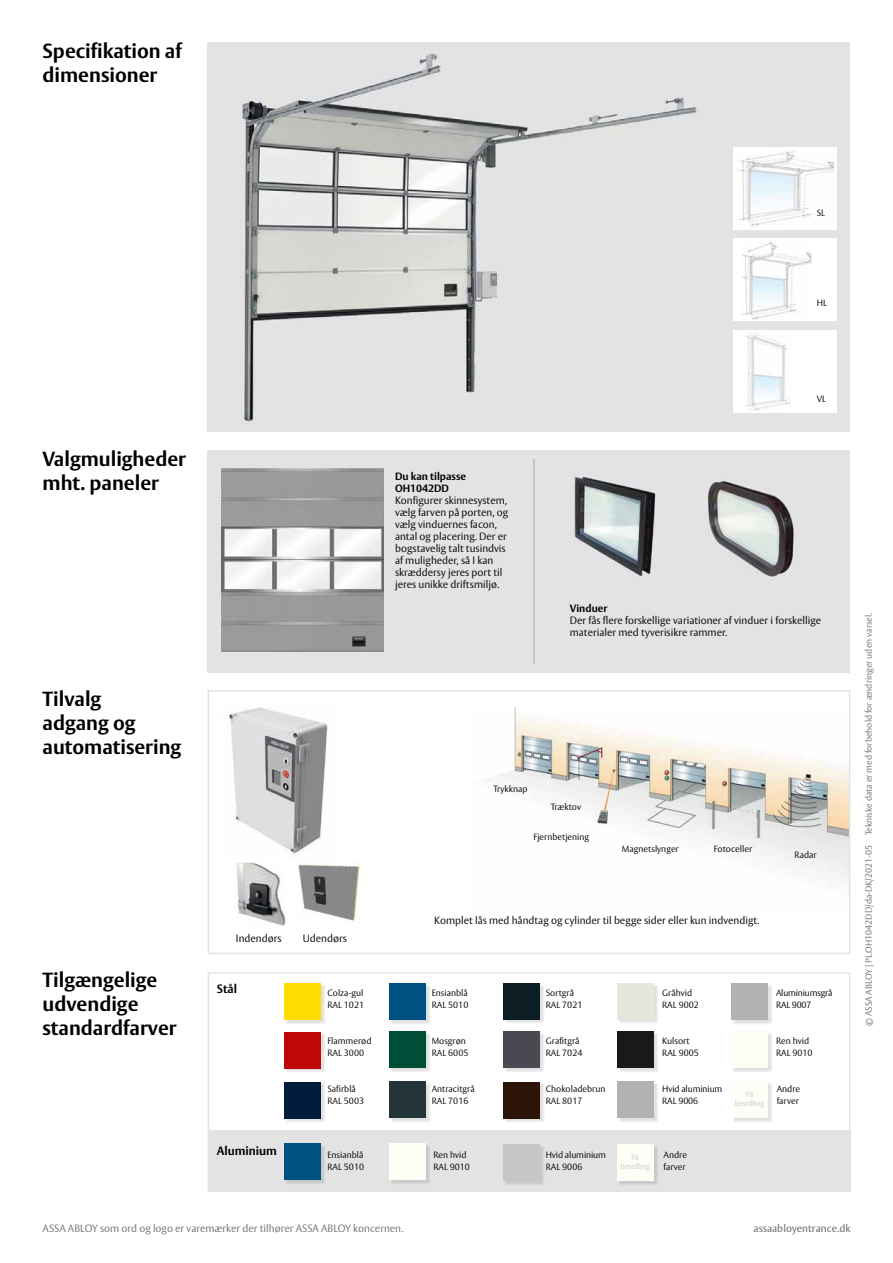
<style>
.page{position:relative;width:893px;height:1263px;background:#fff}
.page>*{position:absolute;margin:0;border:0;box-sizing:border-box;transform-origin:0 0}
.t1{font:700 20.25px/24px "ASSA Vesta";color:#000}
.t2{font:700 12px "ASSA Vesta";color:#000}
.t3{font:300 10.5px/12px "ASSA Vesta";color:#000}
.t4{font:300 10.5px "ASSA Vesta";color:#6f6f6e}
.t5{font:700 10.5px/12px "ASSA Vesta";color:#000}
.t6{font:10.5px "ASSA Vesta";color:#6f6f6e}
.t7{font:300 9px/12px "ASSA Vesta";color:#000}
.t8{font:300 9px "ASSA Vesta";color:#6f6f6e}
.t9{font:300 9px/12px "ASSA Vesta";letter-spacing:-.02em;color:#000}
.t10{font:300 7.5px/8.9px "ASSA Vesta";color:#c5c6c6;text-align:center}
</style>
<div class="page">
<div style="left:207px;top:450px;width:643px;height:222px;background:#e3e3e3"></div>
<div style="left:207px;top:43px;width:643px;height:389px;background:#e3e3e3"></div>
<div style="left:733px;top:330px;width:104px;height:82px;background:#fff"></div>
<img style="left:746px;top:332px;width:44px;height:78px">
<div style="left:733px;top:239px;width:104px;height:82px;background:#fff"></div>
<img style="left:741px;top:241px;width:71px;height:78px">
<div style="left:733px;top:148px;width:104px;height:82px;background:#fff"></div>
<img style="left:738px;top:151px;width:96px;height:75px">
<svg style="left:207px;top:690px;width:643px;height:264px"></svg>
<img style="left:706px;top:481px;width:88px;height:96px">
<img style="left:574px;top:476px;width:82px;height:104px">
<hr style="left:533px;top:459px;width:1px;height:204px;background:#c5c6c6">
<img style="left:222px;top:468px;width:162px;height:183px">
<img style="left:236px;top:862px;width:49px;height:64px">
<img style="left:298px;top:862px;width:63px;height:61px">
<svg style="left:208px;top:972px;width:642px;height:219px"></svg>
<img style="left:732px;top:1033px;width:41px;height:40px">
<div style="left:731px;top:1032px;width:37px;height:36px;background:#fffef6"></div>
<img style="left:732px;top:984px;width:41px;height:40px">
<div style="left:731px;top:983px;width:37px;height:36px;background:#b1b2b3"></div>
<img style="left:732px;top:1082px;width:41px;height:41px">
<div style="left:731px;top:1081px;width:37px;height:37px;background:#fffef6"></div>
<img style="left:618px;top:1145px;width:40px;height:40px">
<div style="left:617px;top:1144px;width:36px;height:36px;background:#fffef6"></div>
<img style="left:390px;top:984px;width:40px;height:40px">
<div style="left:389px;top:983px;width:36px;height:36px;background:#005182"></div>
<img style="left:390px;top:1082px;width:40px;height:41px">
<div style="left:389px;top:1081px;width:36px;height:37px;background:#233539"></div>
<img style="left:505px;top:984px;width:40px;height:40px">
<div style="left:503px;top:983px;width:37px;height:36px;background:#0c1d23"></div>
<img style="left:285px;top:1083px;width:40px;height:40px">
<div style="left:284px;top:1082px;width:36px;height:36px;background:#001d3d"></div>
<img style="left:390px;top:1144px;width:40px;height:40px">
<div style="left:389px;top:1143px;width:36px;height:36px;background:#fffef6"></div>
<img style="left:285px;top:1144px;width:40px;height:41px">
<div style="left:284px;top:1143px;width:36px;height:37px;background:#005182"></div>
<img style="left:285px;top:1033px;width:40px;height:40px">
<div style="left:284px;top:1032px;width:36px;height:36px;background:#c00808"></div>
<img style="left:285px;top:984px;width:40px;height:40px">
<div style="left:284px;top:983px;width:36px;height:36px;background:#fd0"></div>
<img style="left:505px;top:1083px;width:40px;height:40px">
<div style="left:503px;top:1082px;width:37px;height:36px;background:#2c1409"></div>
<img style="left:504px;top:1145px;width:40px;height:40px">
<div style="left:503px;top:1144px;width:36px;height:36px;background:#c5c6c6"></div>
<img style="left:618px;top:984px;width:41px;height:40px">
<div style="left:617px;top:983px;width:37px;height:36px;background:#e3e7dc"></div>
<img style="left:618px;top:1033px;width:41px;height:40px">
<div style="left:617px;top:1032px;width:37px;height:36px;background:#1b1917"></div>
<img style="left:618px;top:1082px;width:41px;height:41px">
<div style="left:617px;top:1081px;width:37px;height:37px;background:#b1b2b3"></div>
<img style="left:390px;top:1033px;width:40px;height:40px">
<div style="left:389px;top:1032px;width:36px;height:36px;background:#004e38"></div>
<img style="left:505px;top:1033px;width:40px;height:40px">
<div style="left:503px;top:1032px;width:37px;height:36px;background:#494951"></div>
<img style="left:240px;top:52px;width:457px;height:370px">
<img style="left:218px;top:701px;width:118px;height:158px">
<h1 class="t1" style="left:43px;top:40px;width:141px">Specifikation af dimensioner</h1>
<p class="t7" style="left:817px;top:207px;width:10px">SL</p>
<p class="t7" style="left:817px;top:297px;width:12px">HL</p>
<h1 class="t1" style="left:43px;top:447px;width:145px">Valgmuligheder mht. paneler</h1>
<h1 class="t1" style="left:43px;top:687px;width:140px">Tilvalg<br>adgang og automatisering</h1>
<h1 class="t1" style="left:43px;top:969px;width:136px">Tilgængelige udvendige standardfarver</h1>
<p class="t5" style="left:395px;top:471px;width:72px">Du kan tilpasse<br>OH1042DD</p>
<p class="t3" style="left:395px;top:495px;width:115px">Konfigurer skinnesystem, vælg farven på porten, og vælg vinduernes facon, antal og placering. Der er bogstavelig talt tusindvis af muligheder, så I kan skræddersy jeres port til jeres unikke driftsmiljø.</p>
<p class="t7" style="left:817px;top:393px;width:11px">VL</p>
<p class="t5" style="left:570px;top:603px;width:39px">Vinduer</p>
<p class="t3" style="left:570px;top:615px;width:253px">Der fås flere forskellige variationer af vinduer i forskellige materialer med tyverisikre rammer.</p>
<p class="t7" style="left:493px;top:783px;width:36px">Trykknap</p>
<p class="t7" style="left:551px;top:801px;width:32px">Træktov</p>
<p class="t3" style="left:236px;top:933px;width:47px">Indendørs</p>
<p class="t3" style="left:303px;top:933px;width:46px">Udendørs</p>
<p class="t7" style="left:533px;top:831px;width:57px">Fjernbetjening</p>
<p class="t7" style="left:622px;top:843px;width:58px">Magnetslynger</p>
<p class="t7" style="left:714px;top:843px;width:40px">Fotoceller</p>
<p class="t3" style="left:434px;top:915px;width:327px">Komplet lås med håndtag og cylinder til begge sider eller kun indvendigt.</p>
<p class="t7" style="left:795px;top:849px;width:24px">Radar</p>
<h2 class="t2" style="left:217px;top:982px;width:22px">Stål</h2>
<h2 class="t2" style="left:217px;top:1143px;width:62px">Aluminium</h2>
<p class="t7" style="left:662px;top:987px;width:38px">Gråhvid<br>RAL 9002</p>
<p class="t7" style="left:327px;top:987px;width:38px">Colza-gul<br>RAL 1021</p>
<p class="t9" style="left:776px;top:987px;width:58px">Aluminiumsgrå<br>RAL 9007</p>
<p class="t7" style="left:776px;top:1035px;width:38px">Ren hvid<br>RAL 9010</p>
<p class="t7" style="left:432px;top:987px;width:38px">Ensianblå<br>RAL 5010</p>
<p class="t7" style="left:546px;top:987px;width:38px">Sortgrå<br>RAL 7021</p>
<p class="t7" style="left:546px;top:1035px;width:38px">Grafitgrå<br>RAL 7024</p>
<p class="t7" style="left:662px;top:1035px;width:38px">Kulsort<br>RAL 9005</p>
<p class="t7" style="left:662px;top:1083px;width:62px">Hvid aluminium<br>RAL 9006</p>
<p class="t7" style="left:327px;top:1035px;width:46px">Flammerød<br>RAL 3000</p>
<p class="t7" style="left:327px;top:1083px;width:38px">Safirblå<br>RAL 5003</p>
<p class="t7" style="left:432px;top:1035px;width:38px">Mosgrøn<br>RAL 6005</p>
<p class="t7" style="left:546px;top:1083px;width:61px">Chokoladebrun<br>RAL 8017</p>
<p class="t7" style="left:777px;top:1083px;width:25px">Andre farver</p>
<p class="t7" style="left:432px;top:1083px;width:45px">Antracitgrå<br>RAL 7016</p>
<p class="t10" style="left:735px;top:1090px;width:31px">På bestilling</p>
<p class="t7" style="left:327px;top:1149px;width:38px">Ensianblå<br>RAL 5010</p>
<p class="t7" style="left:433px;top:1149px;width:38px">Ren hvid<br>RAL 9010</p>
<p class="t7" style="left:546px;top:1149px;width:62px">Hvid aluminium<br>RAL 9006</p>
<p class="t10" style="left:620px;top:1153px;width:31px">På bestilling</p>
<p class="t7" style="left:664px;top:1149px;width:25px">Andre farver</p>
<p class="t8" style="left:863px;top:1026px;width:415px;rotate:-90deg">© ASSA ABLOY | PL.OH1042DD/da-DK/2021-05 Tekniske data er med forbehold for ændringer uden varsel.</p>
<p class="t4" style="left:43px;top:1222px;width:362px">ASSA ABLOY som ord og logo er varemærker der tilhører ASSA ABLOY koncernen.</p>
<p class="t6" style="left:753px;top:1222px;width:98px">assaabloyentrance.dk</p>
</div>
